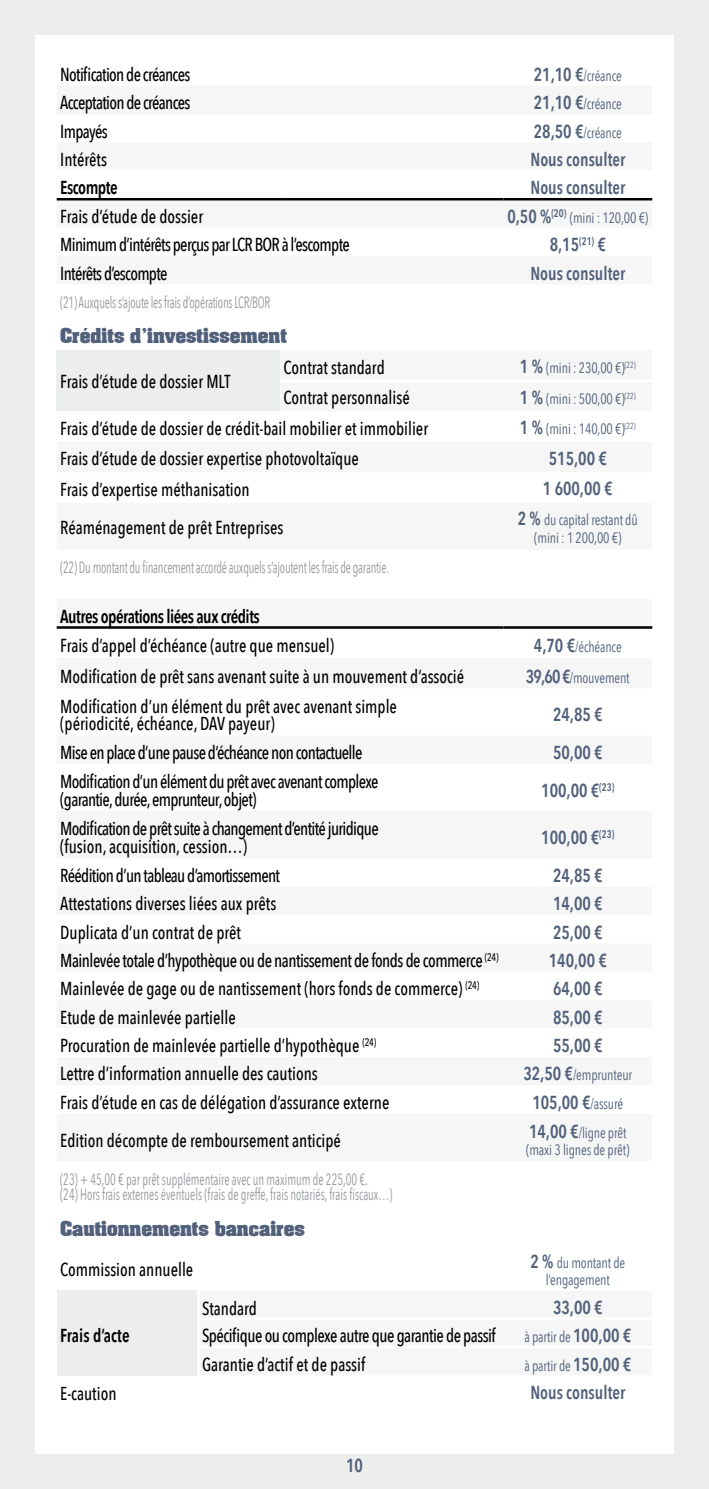
<style>
.page{position:relative;width:709px;height:1489px;background:#fff}
.page>*{position:absolute;margin:0;border:0;box-sizing:border-box;transform-origin:0 0}
.t1{font:500 18.75px/17.5px "Avenir Next Condensed";color:#000;scale:.9 1}
.t2{font:500 18.75px/17.5px "Avenir Next Condensed";letter-spacing:-.04em;color:#000;scale:.9 1}
.t3{font:600 18.75px "Avenir Next Condensed";color:#52617b;scale:.9 1}
.t4{font:500 18.75px "Avenir Next Condensed";letter-spacing:-.03em;color:#000;scale:.9 1}
.t5{font:600 18.75px "Avenir Next Condensed";letter-spacing:-.03em;color:#000;scale:.9 1}
.t6{font:600 18.75px "Avenir Next Condensed";color:#000;scale:.9 1}
.t7{font:700 17.5px "Archer";color:#52617b}
.t8{font:16.25px/15px "Avenir Next Condensed";letter-spacing:-.005em;color:#969b9f;scale:.75 1}
.t9{font:15px/17.5px "Avenir Next Condensed";letter-spacing:-.01em;color:#52617b;text-align:center;scale:.9 1}
.s1{font-weight:600;font-size:18.75px}
.s2{font-weight:400;font-size:15px}
</style>
<div class="page">
<div style="left:0;top:0;width:709px;height:1488px;background:#eceded"></div>
<div style="left:35px;top:35px;width:638px;height:1418px;background:#fff"></div>
<div style="left:57px;top:1290px;width:141px;height:85px;background:#eceded"></div>
<hr style="left:57px;top:626px;width:141px;height:2px;background:#000">
<hr style="left:198px;top:626px;width:305px;height:2px;background:#000">
<hr style="left:503px;top:626px;width:149px;height:2px;background:#000">
<hr style="left:197px;top:1290px;width:3px;height:27px;background:#fff">
<hr style="left:197px;top:1317px;width:306px;height:2px;background:#fff">
<hr style="left:197px;top:1319px;width:3px;height:26px;background:#fff">
<hr style="left:197px;top:1345px;width:306px;height:3px;background:#fff">
<hr style="left:197px;top:1348px;width:3px;height:27px;background:#fff">
<div style="left:57px;top:350px;width:223px;height:61px;background:#eceded"></div>
<hr style="left:57px;top:198px;width:223px;height:2px;background:#000">
<hr style="left:280px;top:198px;width:223px;height:2px;background:#000">
<hr style="left:503px;top:198px;width:149px;height:2px;background:#000">
<p class="t2" style="left:60px;top:66px;width:146px">Notification de créances</p>
<p class="t9" style="left:534px;top:66px;width:99px"><span class="s1">21,10 €</span>/créance</p>
<p class="t2" style="left:60px;top:94px;width:146px">Acceptation de créances</p>
<p class="t9" style="left:534px;top:95px;width:99px"><span class="s1">21,10 €</span>/créance</p>
<p class="t2" style="left:60px;top:122px;width:54px">Impayés</p>
<p class="t9" style="left:534px;top:123px;width:99px"><span class="s1">28,50 €</span>/créance</p>
<p class="t1" style="left:60px;top:151px;width:53px">Intérêts</p>
<p class="t3" style="left:530px;top:143px;width:107px">Nous consulter</p>
<p class="t5" style="left:60px;top:172px;width:65px">Escompte</p>
<p class="t3" style="left:530px;top:172px;width:107px">Nous consulter</p>
<p class="t1" style="left:60px;top:207px;width:160px">Frais d’étude de dossier</p>
<p class="t9" style="left:507px;top:208px;width:158px"><span class="s1">0,50 %</span><sup>(20)</sup> (mini : 120,00 €)</p>
<p class="t2" style="left:60px;top:236px;width:323px">Minimum d’intérêts perçus par LCR BOR à l’escompte</p>
<p class="t3" style="left:549px;top:228px;width:64px">8,15<sup>(21)</sup> €</p>
<p class="t2" style="left:60px;top:264px;width:121px">Intérêts d’escompte</p>
<p class="t3" style="left:530px;top:257px;width:107px">Nous consulter</p>
<p class="t8" style="left:60px;top:294px;width:282px">(21) Auxquels s’ajoute les frais d’opérations LCR/BOR</p>
<p class="t7" style="left:60px;top:322px;width:228px">Crédits d'investissement</p>
<p class="t1" style="left:60px;top:373px;width:191px">Frais d’étude de dossier MLT</p>
<p class="t1" style="left:283px;top:358px;width:114px">Contrat standard</p>
<p class="t9" style="left:520px;top:358px;width:130px"><span class="s1">1 %</span> (mini : 230,00 €)<sup>(22)</sup></p>
<p class="t1" style="left:283px;top:389px;width:142px">Contrat personnalisé</p>
<p class="t9" style="left:520px;top:389px;width:130px"><span class="s1">1 %</span> (mini : 500,00 €)<sup>(22)</sup></p>
<p class="t1" style="left:60px;top:419px;width:410px">Frais d’étude de dossier de crédit-bail mobilier et immobilier</p>
<p class="t9" style="left:520px;top:419px;width:130px"><span class="s1">1 %</span> (mini : 140,00 €)<sup>(22)</sup></p>
<p class="t1" style="left:60px;top:450px;width:333px">Frais d’étude de dossier expertise photovoltaïque</p>
<p class="t3" style="left:549px;top:442px;width:66px">515,00 €</p>
<p class="t1" style="left:60px;top:480px;width:212px">Frais d’expertise méthanisation</p>
<p class="t3" style="left:543px;top:472px;width:79px">1 600,00 €</p>
<p class="t1" style="left:60px;top:518px;width:249px">Réaménagement de prêt Entreprises</p>
<p class="t9" style="left:518px;top:510px;width:135px"><span class="s1">2 %</span> du capital restant dû (mini : 1 200,00 €)</p>
<p class="t8" style="left:60px;top:559px;width:440px">(22) Du montant du financement accordé auxquels s’ajoutent les frais de garantie.</p>
<p class="t5" style="left:60px;top:600px;width:223px">Autres opérations liées aux crédits</p>
<p class="t1" style="left:60px;top:636px;width:306px">Frais d’appel d’échéance (autre que mensuel)</p>
<p class="t9" style="left:534px;top:637px;width:99px"><span class="s1">4,70 €</span>/échéance</p>
<p class="t1" style="left:60px;top:667px;width:450px">Modification de prêt sans avenant suite à un mouvement d’associé</p>
<p class="t9" style="left:526px;top:668px;width:117px"><span class="s1">39,60 €</span>/mouvement</p>
<p class="t1" style="left:60px;top:697px;width:376px">Modification d’un élément du prêt avec avenant simple (périodicité, échéance, DAV payeur)</p>
<p class="t3" style="left:553px;top:698px;width:57px">24,85 €</p>
<p class="t2" style="left:60px;top:743px;width:337px">Mise en place d’une pause d’échéance non contactuelle</p>
<p class="t3" style="left:553px;top:736px;width:57px">50,00 €</p>
<p class="t2" style="left:60px;top:772px;width:355px">Modification d’un élément du prêt avec avenant complexe (garantie, durée, emprunteur, objet)</p>
<p class="t3" style="left:541px;top:774px;width:83px">100,00 €<sup>(23)</sup></p>
<p class="t2" style="left:60px;top:820px;width:355px">Modification de prêt suite à changement d’entité juridique (fusion, acquisition, cession…)</p>
<p class="t3" style="left:541px;top:821px;width:83px">100,00 €<sup>(23)</sup></p>
<p class="t2" style="left:60px;top:866px;width:246px">Réédition d’un tableau d’amortissement</p>
<p class="t3" style="left:553px;top:859px;width:57px">24,85 €</p>
<p class="t1" style="left:60px;top:894px;width:241px">Attestations diverses liées aux prêts</p>
<p class="t3" style="left:553px;top:887px;width:57px">14,00 €</p>
<p class="t1" style="left:60px;top:923px;width:202px">Duplicata d’un contrat de prêt</p>
<p class="t3" style="left:553px;top:915px;width:57px">25,00 €</p>
<p class="t4" style="left:60px;top:949px;width:488px">Mainlevée totale d’hypothèque ou de nantissement de fonds de commerce <sup>(24)</sup></p>
<p class="t3" style="left:549px;top:944px;width:66px">140,00 €</p>
<p class="t1" style="left:60px;top:979px;width:467px">Mainlevée de gage ou de nantissement (hors fonds de commerce) <sup>(24)</sup></p>
<p class="t3" style="left:553px;top:972px;width:57px">64,00 €</p>
<p class="t1" style="left:60px;top:1008px;width:197px">Etude de mainlevée partielle</p>
<p class="t3" style="left:553px;top:1000px;width:57px">85,00 €</p>
<p class="t1" style="left:60px;top:1036px;width:352px">Procuration de mainlevée partielle d’hypothèque <sup>(24)</sup></p>
<p class="t3" style="left:553px;top:1029px;width:57px">55,00 €</p>
<p class="t1" style="left:60px;top:1064px;width:288px">Lettre d’information annuelle des cautions</p>
<p class="t9" style="left:523px;top:1065px;width:122px"><span class="s1">32,50 €</span>/emprunteur</p>
<p class="t1" style="left:60px;top:1093px;width:367px">Frais d’étude en cas de délégation d’assurance externe</p>
<p class="t3" style="left:532px;top:1085px;width:102px">105,00 €<span class="s2">/assuré</span></p>
<p class="t1" style="left:60px;top:1131px;width:313px">Edition décompte de remboursement anticipé</p>
<p class="t9" style="left:526px;top:1122px;width:116px;text-align:left"><span class="s1">14,00 €</span>/ligne prêt (maxi 3 lignes de prêt)</p>
<p class="t8" style="left:60px;top:1170px;width:444px">(23) + 45,00 € par prêt supplémentaire avec un maximum de 225,00 €.<br>(24) Hors frais externes éventuels (frais de greffe, frais notariés, frais fiscaux…)</p>
<p class="t7" style="left:60px;top:1215px;width:246px">Cautionnements bancaires</p>
<p class="t1" style="left:60px;top:1260px;width:149px">Commission annuelle</p>
<p class="t9" style="left:530px;top:1252px;width:107px"><span class="s1">2 %</span> du montant de l’engagement</p>
<p class="t6" style="left:60px;top:1319px;width:79px">Frais d’acte</p>
<p class="t1" style="left:202px;top:1299px;width:62px">Standard</p>
<p class="t3" style="left:553px;top:1291px;width:57px">33,00 €</p>
<p class="t4" style="left:202px;top:1324px;width:328px">Spécifique ou complexe autre que garantie de passif</p>
<p class="t9" style="left:524px;top:1327px;width:120px">à partir de <span class="s1">100,00 €</span></p>
<p class="t1" style="left:202px;top:1355px;width:183px">Garantie d’actif et de passif</p>
<p class="t9" style="left:524px;top:1355px;width:120px">à partir de <span class="s1">150,00 €</span></p>
<p class="t1" style="left:60px;top:1384px;width:64px">E-caution</p>
<p class="t3" style="left:530px;top:1376px;width:107px">Nous consulter</p>
<p class="t3" style="left:346px;top:1449px;width:20px">10</p>
</div>
